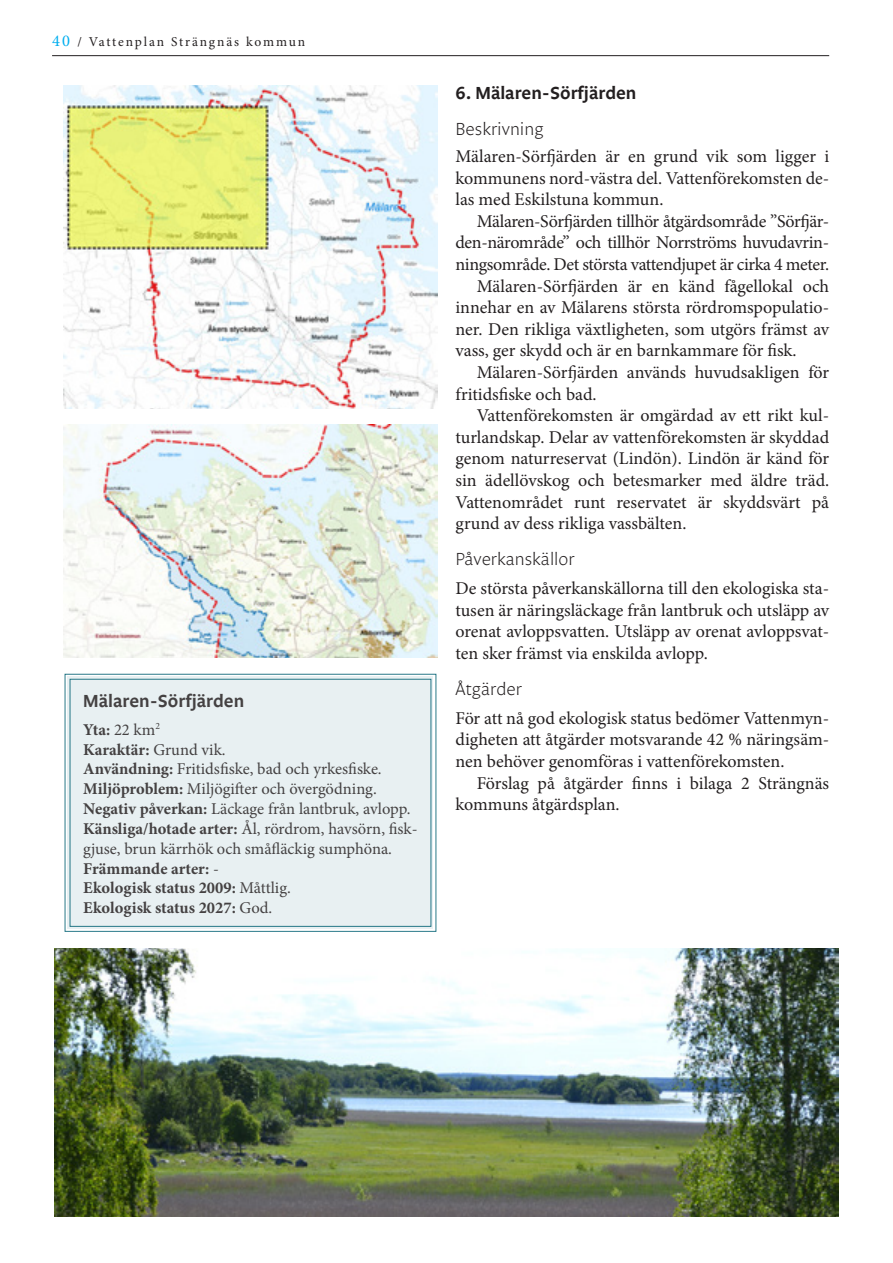
<style>
.page{position:relative;width:893px;height:1263px;background:#fff}
.page>*{position:absolute;margin:0;border:0;box-sizing:border-box;transform-origin:0 0}
.Brödtext_2{font:18px/21.6px "Minion Pro";letter-spacing:-.005em;color:#231f20;text-align:justify}
.Brödtext_1{font:18px/21.6px "Minion Pro";letter-spacing:-.005em;color:#231f20;text-align:justify}
.Rubrik_2{font:600 18px "Legato OT";color:#231f20}
.Underrubrik_bilagor{font:300 18px "Legato OT";color:#231f20}
.t1{font:16.5px/19.8px "Minion Pro";letter-spacing:-.005em;color:#231f20}
.t2{font:13.5px "Minion Pro";letter-spacing:.135em;color:#231f20}
.s1{font-size:16.5px;color:#00aeef}
.s2{font-weight:700}
</style>
<div class="page">
<hr style="left:52px;top:55px;width:777px;height:1px;background:#231f20">
<img style="left:54px;top:948px;width:785px;height:268px">
<img style="left:64px;top:425px;width:373px;height:232px">
<img style="left:64px;top:85px;width:373px;height:323px">
<div style="left:64px;top:673px;width:373px;height:259px;background:#e8f0f2"></div>
<p class="t2" style="left:52px;top:33px;width:255px"><span class="s1">40</span> / Vattenplan Strängnäs kommun</p>
<p class="Rubrik_2" style="left:83px;top:690px;width:162px">Mälaren-Sörfjärden</p>
<p class="t1" style="left:83px;top:720px;width:336px"><span class="s2">Yta:</span> 22 km<sup>2<br></sup><span class="s2">Karaktär:</span> Grund vik.<br><span class="s2">Användning:</span> Fritidsfiske, bad och yrkesfiske.<br><span class="s2">Miljöproblem:</span> Miljögifter och övergödning.<br><span class="s2">Negativ påverkan:</span> Läckage från lantbruk, avlopp.<br><span class="s2">Känsliga/hotade arter:</span> Ål, rördrom, havsörn, fisk&shy;gjuse, brun kärrhök och småfläckig sumphöna.<br><span class="s2">Främmande arter:</span> -<br><span class="s2">Ekologisk status 2009:</span> Måttlig.<br><span class="s2">Ekologisk status 2027:</span> God.</p>
<p class="Rubrik_2" style="left:455px;top:82px;width:182px">6. Mälaren-Sörfjärden</p>
<p class="Underrubrik_bilagor" style="left:455px;top:119px;width:90px">Beskrivning</p>
<p class="Brödtext_1" style="left:455px;top:146px;width:375px">Mälaren-Sörfjärden är en grund vik som ligger i kommunens nord-västra del. Vattenförekomsten de&shy;las med Eskilstuna kommun.</p>
<p class="Brödtext_2" style="left:455px;top:210px;width:375px;text-indent:21px">Mälaren-Sörfjärden tillhör åtgärdsområde ”Sörfjär&shy;den-närområde” och tillhör Norrströms huvudavrin&shy;ningsområde. Det största vattendjupet är cirka 4 meter.</p>
<p class="Brödtext_2" style="left:455px;top:275px;width:375px;text-indent:21px">Mälaren-Sörfjärden är en känd fågellokal och innehar en av Mälarens största rördromspopulatio&shy;ner. Den rikliga växtligheten, som utgörs främst av vass, ger skydd och är en barnkammare för fisk.</p>
<p class="Brödtext_2" style="left:455px;top:362px;width:375px;text-indent:21px">Mälaren-Sörfjärden används huvudsakligen för fritidsfiske och bad.</p>
<p class="Brödtext_2" style="left:455px;top:405px;width:375px;text-indent:21px">Vattenförekomsten är omgärdad av ett rikt kul&shy;turlandskap. Delar av vattenförekomsten är skyddad genom naturreservat (Lindön). Lindön är känd för sin ädellövskog och betesmarker med äldre träd.<br>Vattenområdet runt reservatet är skyddsvärt på grund av dess rikliga vassbälten.</p>
<p class="Underrubrik_bilagor" style="left:455px;top:549px;width:121px">Påverkanskällor</p>
<p class="Brödtext_1" style="left:455px;top:578px;width:375px">De största påverkanskällorna till den ekologiska sta&shy;tusen är näringsläckage från lantbruk och utsläpp av orenat avloppsvatten. Utsläpp av orenat avloppsvat&shy;ten sker främst via enskilda avlopp.</p>
<p class="Underrubrik_bilagor" style="left:455px;top:679px;width:68px">Åtgärder</p>
<p class="Brödtext_1" style="left:455px;top:707px;width:375px">För att nå god ekologisk status bedömer Vattenmyn&shy;digheten att åtgärder motsvarande 42 % näringsäm&shy;nen behöver genomföras i vattenförekomsten.</p>
<p class="Brödtext_2" style="left:455px;top:772px;width:375px;text-indent:21px">Förslag på åtgärder finns i bilaga 2 Strängnäs kommuns åtgärdsplan.</p>
</div>
